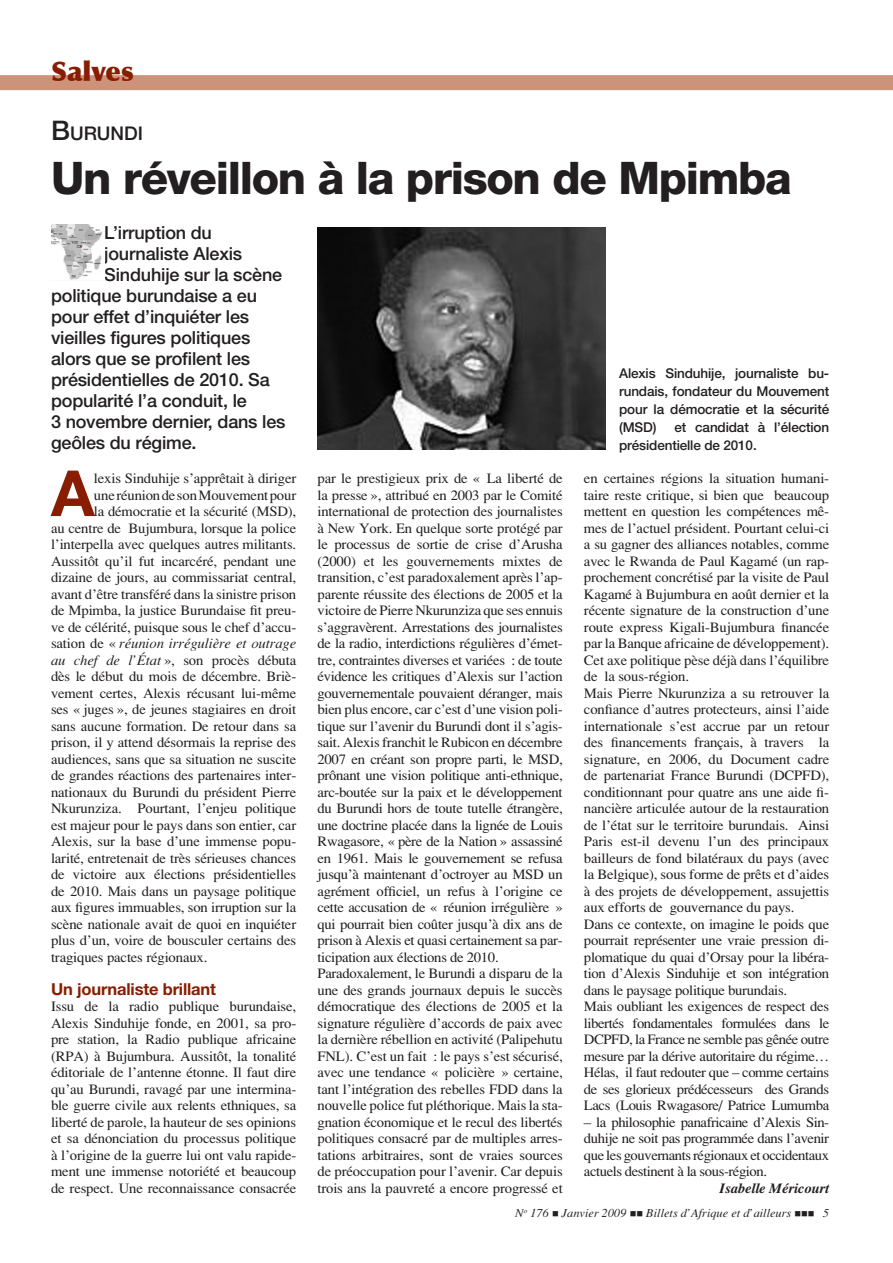
<style>
.page{position:relative;width:893px;height:1263px;background:#fff}
.page>*{position:absolute;margin:0;border:0;box-sizing:border-box;transform-origin:0 0}
.t1{font:700 63.6px "Helvetica Neue";color:#891d02}
.t2{font:800 45px "Helvetica Neue";letter-spacing:-.03em;color:#231f20}
.t3{font:900 27px "Optima";color:#891d02}
.t4{font:500 18.9px "Helvetica Neue";color:#231f20}
.t5{font:500 18px "Helvetica Neue";letter-spacing:-.01em;color:#231f20}
.t6{font:700 16.5px "Helvetica Neue";letter-spacing:-.01em;color:#891d02}
.t7{font:14.25px/16.5px "Tim Roma Fine";letter-spacing:-.01em;color:#231f20;text-align:justify}
.t8{font:14.25px "Tim Ital Fine";letter-spacing:-.01em;color:#231f20}
.t9{font:14.25px "Tim Boit Fine";letter-spacing:-.01em;color:#231f20}
.t10{font:500 13.5px/18px "Helvetica Neue";letter-spacing:-.01em;color:#231f20;text-align:justify}
.t11{font:12px "Tim Ital Fine";color:#231f20}
.s1{font-size:27px}
.s2{font-family:"Tim Roma Fine"}
.s3{font-family:"Tim Ital Fine"}
</style>
<div class="page">
<div style="left:0;top:75px;width:893px;height:15px;background:#cd927a"></div>
<img style="left:51px;top:225px;width:53px;height:55px">
<img style="left:317px;top:228px;width:288px;height:222px">
<h3 class="t3" style="left:51px;top:55px;width:84px">Salves</h3>
<h3 class="t4" style="left:51px;top:122px;width:94px"><span class="s1">B</span>urundi</h3>
<h2 class="t2" style="left:51px;top:151px;width:742px">Un réveillon à la prison de Mpimba</h2>
<p class="t5" style="left:104px;top:221px;width:109px">L’irruption du</p>
<p class="t5" style="left:104px;top:242px;width:140px">journaliste Alexis</p>
<p class="t5" style="left:104px;top:263px;width:179px">Sinduhije sur la scène</p>
<p class="t5" style="left:51px;top:284px;width:208px">politique burundaise a eu</p>
<p class="t5" style="left:51px;top:305px;width:200px">pour effet d’inquiéter les</p>
<p class="t5" style="left:51px;top:326px;width:201px">vieilles figures politiques</p>
<p class="t5" style="left:51px;top:347px;width:201px">alors que se profilent les</p>
<p class="t5" style="left:51px;top:368px;width:220px">présidentielles de 2010. Sa</p>
<p class="t5" style="left:51px;top:389px;width:197px">popularité l’a conduit, le</p>
<p class="t5" style="left:51px;top:410px;width:236px">3 novembre dernier, dans les</p>
<p class="t5" style="left:51px;top:431px;width:147px">geôles du régime.</p>
<h1 class="t1" style="left:51px;top:454px;width:45px">A</h1>
<p class="t7" style="left:51px;top:470px;width:247px;text-align:right">lexis Sinduhije s’apprêtait à diriger<br>une réunion de son Mouvement pour<br>la démocratie et la sécurité (MSD),<br>au centre de Bujumbura, lorsque la police l’interpella avec quelques autres militants.<br>Aussitôt qu’il fut incarcéré, pendant une dizaine de jours, au commissariat central, avant d’être transféré dans la sinistre prison de Mpimba, la justice Burundaise fit preu&shy;ve de célérité, puisque sous le chef d’accu-</p>
<p class="t8" style="left:51px;top:635px;width:247px"><span class="s2">sation de «</span>réunion irrégulière et outrage</p>
<p class="t7" style="left:51px;top:651px;width:247px"><span class="s3">au chef de l’État</span>», son procès débuta dès le début du mois de décembre. Briè&shy;vement certes, Alexis récusant lui-même ses «juges», de jeunes stagiaires en droit sans aucune formation. De retour dans sa prison, il y attend désormais la reprise des audiences, sans que sa situation ne suscite de grandes réactions des partenaires inter&shy;nationaux du Burundi du président Pierre Nkurunziza. Pourtant, l’enjeu politique est majeur pour le pays dans son entier, car Alexis, sur la base d’une immense popu&shy;larité, entretenait de très sérieuses chances de victoire aux élections présidentielles de 2010. Mais dans un paysage politique aux figures immuables, son irruption sur la scène nationale avait de quoi en inquiéter plus d’un, voire de bousculer certains des tragiques pactes régionaux.</p>
<p class="t6" style="left:51px;top:978px;width:166px">Un journaliste brillant</p>
<p class="t7" style="left:51px;top:998px;width:247px">Issu de la radio publique burundaise, Alexis Sinduhije fonde, en 2001, sa pro&shy;pre station, la Radio publique africaine (RPA) à Bujumbura. Aussitôt, la tonalité éditoriale de l’antenne étonne. Il faut dire qu’au Burundi, ravagé par une intermina&shy;ble guerre civile aux relents ethniques, sa liberté de parole, la hauteur de ses opinions et sa dénonciation du processus politique à l’origine de la guerre lui ont valu rapide&shy;ment une immense notoriété et beaucoup de respect. Une reconnaissance consacrée</p>
<p class="t10" style="left:619px;top:364px;width:212px">Alexis Sinduhije, journaliste bu&shy;rundais, fondateur du Mouvement pour la démocratie et la sécurité (MSD)</p>
<p class="t10" style="left:619px;top:418px;width:212px;text-indent:55px">et candidat à l’élection présidentielle de 2010.</p>
<p class="t7" style="left:317px;top:470px;width:247px;text-align:left">par le prestigieux prix de « La liberté de la presse», attribué en 2003 par le Comité international de protection des journalistes à New York. En quelque sorte protégé par le processus de sortie de crise d’Arusha (2000) et les gouvernements mixtes de transition, c’est paradoxalement après l’ap&shy;parente réussite des élections de 2005 et la victoire de Pierre Nkurunziza que ses ennuis s’aggravèrent. Arrestations des journalistes de la radio, interdictions régulières d’émet&shy;tre, contraintes diverses et variées : de toute évidence les critiques d’Alexis sur l’action gouvernementale pouvaient déranger, mais bien plus encore, car c’est d’une vision poli&shy;tique sur l’avenir du Burundi dont il s’agis&shy;sait. Alexis franchit le Rubicon en décembre 2007 en créant son propre parti, le MSD, prônant une vision politique anti-ethnique, arc-boutée sur la paix et le développement du Burundi hors de toute tutelle étrangère, une doctrine placée dans la lignée de Louis Rwagasore, «père de la Nation» assassiné en 1961. Mais le gouvernement se refusa jusqu’à maintenant d’octroyer au MSD un agrément officiel, un refus à l’origine ce cette accusation de « réunion irrégulière » qui pourrait bien coûter jusqu’à dix ans de prison à Alexis et quasi certainement sa par&shy;ticipation aux élections de 2010.<br>Paradoxalement, le Burundi a disparu de la une des grands journaux depuis le succès démocratique des élections de 2005 et la signature régulière d’accords de paix avec la dernière rébellion en activité (Palipehutu FNL). C’est un fait : le pays s’est sécurisé, avec une tendance « policière » certaine, tant l’intégration des rebelles FDD dans la nouvelle police fut pléthorique. Mais la sta&shy;gnation économique et le recul des libertés politiques consacré par de multiples arres&shy;tations arbitraires, sont de vraies sources de préoccupation pour l’avenir. Car depuis trois ans la pauvreté a encore progressé et</p>
<p class="t7" style="left:584px;top:470px;width:247px;text-align:left">en certaines régions la situation humani&shy;taire reste critique, si bien que beaucoup mettent en question les compétences mê&shy;mes de l’actuel président. Pourtant celui-ci a su gagner des alliances notables, comme avec le Rwanda de Paul Kagamé (un rap&shy;prochement concrétisé par la visite de Paul Kagamé à Bujumbura en août dernier et la récente signature de la construction d’une route express Kigali-Bujumbura financée par la Banque africaine de développement).<br>Cet axe politique pèse déjà dans l’équilibre de la sous-région.<br>Mais Pierre Nkurunziza a su retrouver la confiance d’autres protecteurs, ainsi l’aide internationale s’est accrue par un retour des financements français, à travers la signature, en 2006, du Document cadre de partenariat France Burundi (DCPFD), conditionnant pour quatre ans une aide fi&shy;nancière articulée autour de la restauration de l’état sur le territoire burundais. Ainsi Paris est-il devenu l’un des principaux bailleurs de fond bilatéraux du pays (avec la Belgique), sous forme de prêts et d’aides à des projets de développement, assujettis aux efforts de gouvernance du pays.<br>Dans ce contexte, on imagine le poids que pourrait représenter une vraie pression di&shy;plomatique du quai d’Orsay pour la libéra&shy;tion d’Alexis Sinduhije et son intégration dans le paysage politique burundais.<br>Mais oubliant les exigences de respect des libertés fondamentales formulées dans le DCPFD, la France ne semble pas gênée outre mesure par la dérive autoritaire du régime… Hélas, il faut redouter que – comme certains de ses glorieux prédécesseurs des Grands Lacs (Louis Rwagasore/ Patrice Lumumba</p>
<p class="t7" style="left:584px;top:1113px;width:247px">– la philosophie panafricaine d’Alexis Sin&shy;duhije ne soit pas programmée dans l’avenir que les gouvernants régionaux et occidentaux actuels destinent à la sous-région.</p>
<p class="t9" style="left:719px;top:1180px;width:111px">Isabelle Méricourt</p>
<p class="t11" style="left:515px;top:1206px;width:301px">N<sup>o</sup> 176 ■ Janvier 2009 ■■ Billets d’Afrique et d’ailleurs ■■■</p>
</div>
